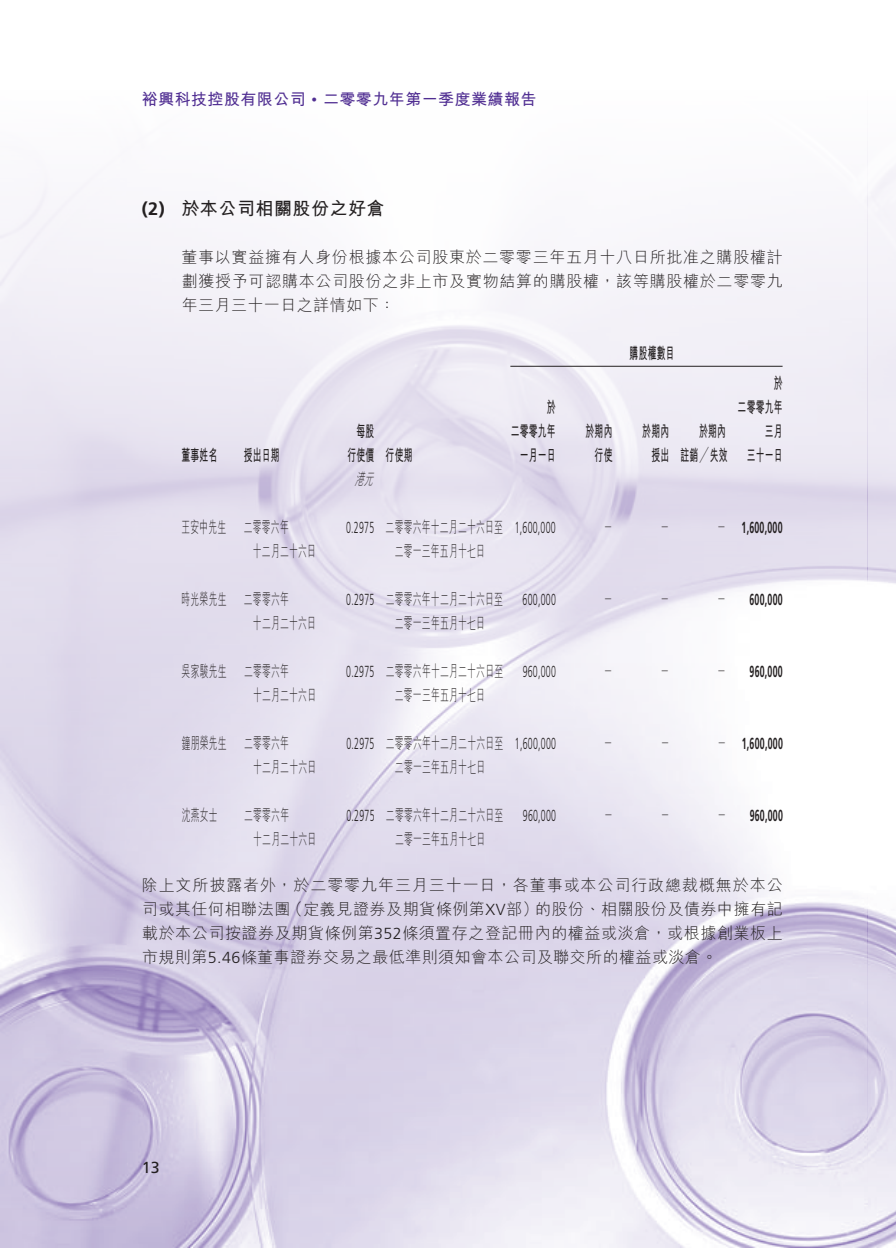
<style>
.page{position:relative;width:896px;height:1248px;background:#fff}
.page>*{position:absolute;margin:0;border:0;box-sizing:border-box;transform-origin:0 0}
.t1{font:700 18px "M Hei HK";letter-spacing:.03em;color:#231f20}
.t2{font:700 18px "Frutiger LT Std";color:#231f20}
.t3{font:300 16px "M Hei HK";letter-spacing:.03em;color:#231f20;scale:.55 1}
.t4{font:300 16px/24px "M Hei HK";letter-spacing:.03em;color:#231f20;text-align:justify}
.t5{font:300 16px "Frutiger LT Std";letter-spacing:.03em;color:#231f20;scale:.55 1}
.t6{font:700 16px/24px "M Hei HK";letter-spacing:.03em;color:#231f20;text-align:right;scale:.55 1}
.t7{font:300 16px/24px "M Hei HK";letter-spacing:.055em;color:#231f20;text-align:right}
.t8{font:700 16px "Frutiger LT Std";letter-spacing:.03em;color:#231f20;scale:.55 1}
.t9{font:700 16px "M Hei HK";letter-spacing:.03em;color:#502e92}
.t10{font:16px "Frutiger LT Std";color:#231f20}
.t11{font:italic 300 16px "M Hei HK";color:#231f20;scale:.55 1}
.s1{font-family:"Gill Sans Std";font-weight:400}
.s2{font-family:"Frutiger LT Std"}
</style>
<div class="page">
<img style="left:0;top:151px;width:896px;height:1096px">
<hr style="left:510px;top:366px;width:272px;height:1px;background:#231f20">
<p class="t9" style="left:142px;top:87px;width:396px">裕興科技控股有限公司 <span class="s1">•</span> 二零零九年第一季度業績報告</p>
<p class="t2" style="left:142px;top:198px;width:25px">)2(</p>
<p class="t1" style="left:181px;top:195px;width:205px">於本公司相關股份之好倉</p>
<p class="t4" style="left:181px;top:244px;width:603px">董事以實益擁有人身份根據本公司股東於二零零三年五月十八日所批准之購股權計劃獲授予可認購本公司股份之非上市及實物結算的購股權，該等購股權於二零零九年三月三十一日之詳情如下：</p>
<p class="t6" style="left:629px;top:339px;width:83px">購股權數目</p>
<p class="t6" style="left:181px;top:441px;width:67px">董事姓名</p>
<p class="t6" style="left:244px;top:441px;width:67px">授出日期</p>
<p class="t6" style="left:356px;top:417px;width:34px">每股</p>
<p class="t6" style="left:347px;top:441px;width:50px">行使價</p>
<p class="t6" style="left:386px;top:441px;width:50px">行使期</p>
<p class="t6" style="left:511px;top:393px;width:83px">於<br>二零零九年一月一日</p>
<p class="t6" style="left:585px;top:417px;width:50px;text-align:center">於期內行使</p>
<p class="t6" style="left:642px;top:417px;width:50px;text-align:center">於期內授出</p>
<p class="t6" style="left:680px;top:417px;width:87px">於期內<br>註銷╱失效</p>
<p class="t6" style="left:737px;top:369px;width:83px">於<br>二零零九年三月<br>三十一日</p>
<p class="t11" style="left:355px;top:467px;width:44px">港元</p>
<p class="t3" style="left:181px;top:515px;width:83px">王安中先生</p>
<p class="t3" style="left:244px;top:515px;width:83px">二零零六年</p>
<p class="t5" style="left:346px;top:518px;width:53px">0.2975</p>
<p class="t3" style="left:386px;top:515px;width:215px">二零零六年十二月二十六日至</p>
<p class="t5" style="left:515px;top:518px;width:76px">1,600,000</p>
<p class="t3" style="left:604px;top:515px;width:17px">－</p>
<p class="t3" style="left:660px;top:515px;width:17px">－</p>
<p class="t3" style="left:717px;top:515px;width:17px">－</p>
<p class="t8" style="left:741px;top:518px;width:76px">1,600,000</p>
<p class="t3" style="left:253px;top:539px;width:116px">十二月二十六日</p>
<p class="t3" style="left:395px;top:539px;width:166px">二零一三年五月十七日</p>
<p class="t3" style="left:182px;top:587px;width:83px">時光榮先生</p>
<p class="t3" style="left:244px;top:587px;width:83px">二零零六年</p>
<p class="t5" style="left:346px;top:590px;width:53px">0.2975</p>
<p class="t3" style="left:386px;top:587px;width:215px">二零零六年十二月二十六日至</p>
<p class="t5" style="left:522px;top:590px;width:62px">600,000</p>
<p class="t3" style="left:604px;top:587px;width:17px">－</p>
<p class="t3" style="left:660px;top:587px;width:17px">－</p>
<p class="t3" style="left:717px;top:587px;width:17px">－</p>
<p class="t8" style="left:749px;top:590px;width:62px">600,000</p>
<p class="t3" style="left:253px;top:611px;width:116px">十二月二十六日</p>
<p class="t3" style="left:395px;top:611px;width:166px">二零一三年五月十七日</p>
<p class="t3" style="left:182px;top:659px;width:83px">吳家駿先生</p>
<p class="t3" style="left:244px;top:659px;width:83px">二零零六年</p>
<p class="t5" style="left:346px;top:662px;width:53px">0.2975</p>
<p class="t3" style="left:386px;top:659px;width:215px">二零零六年十二月二十六日至</p>
<p class="t5" style="left:523px;top:662px;width:62px">960,000</p>
<p class="t3" style="left:604px;top:659px;width:17px">－</p>
<p class="t3" style="left:660px;top:659px;width:17px">－</p>
<p class="t3" style="left:717px;top:659px;width:17px">－</p>
<p class="t8" style="left:749px;top:662px;width:62px">960,000</p>
<p class="t3" style="left:253px;top:683px;width:116px">十二月二十六日</p>
<p class="t3" style="left:395px;top:683px;width:166px">二零一三年五月十七日</p>
<p class="t3" style="left:182px;top:731px;width:83px">鐘朋榮先生</p>
<p class="t3" style="left:244px;top:731px;width:83px">二零零六年</p>
<p class="t5" style="left:346px;top:734px;width:53px">0.2975</p>
<p class="t3" style="left:386px;top:731px;width:215px">二零零六年十二月二十六日至</p>
<p class="t5" style="left:515px;top:734px;width:76px">1,600,000</p>
<p class="t3" style="left:604px;top:731px;width:17px">－</p>
<p class="t3" style="left:660px;top:731px;width:17px">－</p>
<p class="t3" style="left:717px;top:731px;width:17px">－</p>
<p class="t8" style="left:742px;top:734px;width:76px">1,600,000</p>
<p class="t3" style="left:253px;top:755px;width:116px">十二月二十六日</p>
<p class="t3" style="left:395px;top:755px;width:166px">二零一三年五月十七日</p>
<p class="t3" style="left:182px;top:803px;width:67px">沈燕女士</p>
<p class="t3" style="left:244px;top:803px;width:83px">二零零六年</p>
<p class="t5" style="left:346px;top:806px;width:53px">0.2975</p>
<p class="t3" style="left:386px;top:803px;width:215px">二零零六年十二月二十六日至</p>
<p class="t5" style="left:523px;top:806px;width:62px">960,000</p>
<p class="t3" style="left:604px;top:803px;width:17px">－</p>
<p class="t3" style="left:661px;top:803px;width:17px">－</p>
<p class="t3" style="left:717px;top:803px;width:17px">－</p>
<p class="t8" style="left:749px;top:806px;width:62px">960,000</p>
<p class="t3" style="left:253px;top:827px;width:116px">十二月二十六日</p>
<p class="t3" style="left:395px;top:827px;width:166px">二零一三年五月十七日</p>
<p class="t7" style="left:142px;top:872px;width:642px">除上文所披露者外，於二零零九年三月三十一日，各董事或本公司行政總裁概無於本公的股份、相關股份及債券中擁有記</p>
<p class="t4" style="left:287px;top:896px;width:253px">（定義見證券及期貨條例第<span class="s2">XV</span>部）</p>
<p class="t4" style="left:142px;top:896px;width:642px;text-align:left">司或其任何相聯法團<br>載於本公司按證券及期貨條例第<span class="s2">352</span>條須置存之登記冊內的權益或淡倉，或根據創業板上市規則第<span class="s2">5.46</span>條董事證券交易之最低準則須知會本公司及聯交所的權益或淡倉。</p>
<p class="t10" style="left:142px;top:1158px;width:19px">13</p>
</div>
